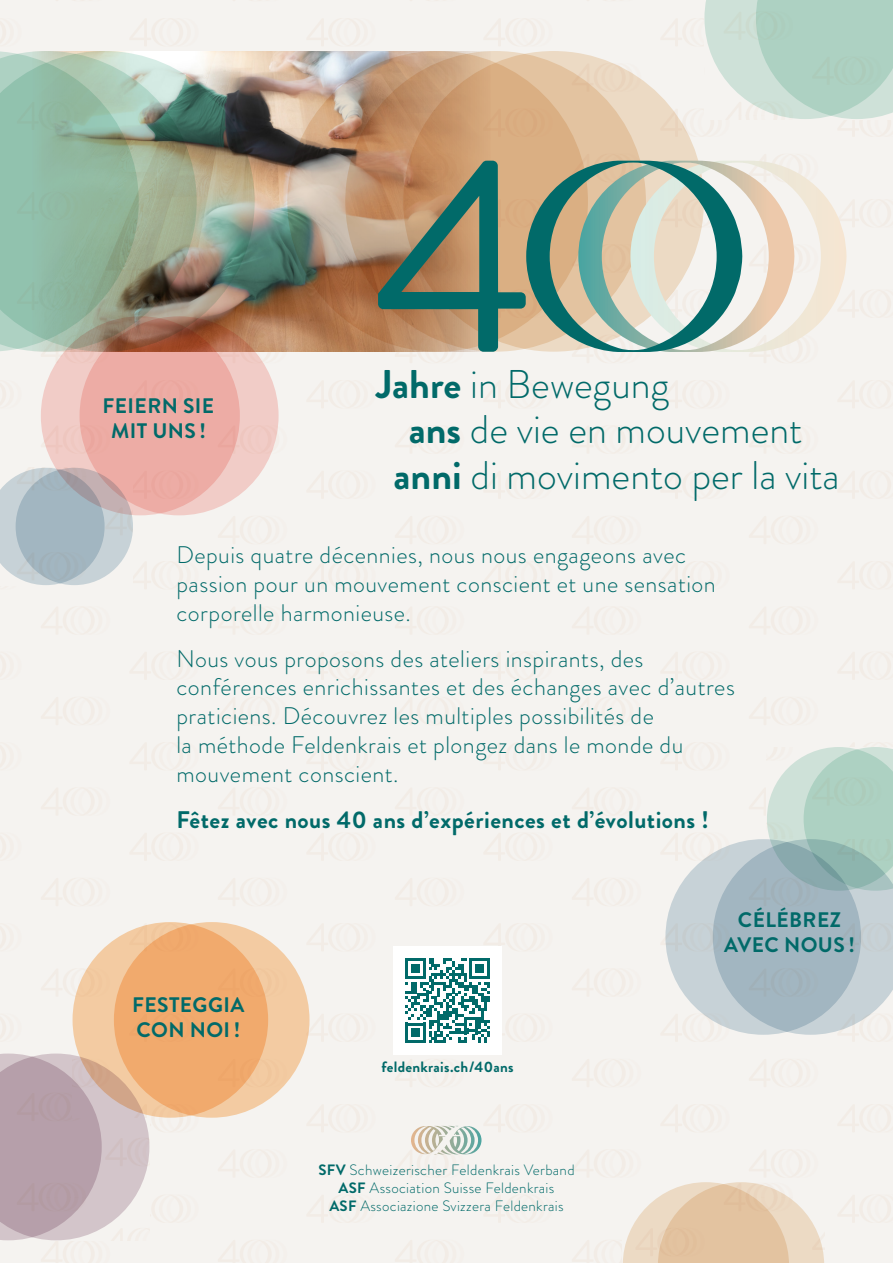
<style>
.page{position:relative;width:893px;height:1263px;background:#f5f3f0}
.page>*{position:absolute;margin:0;border:0;box-sizing:border-box;transform-origin:0 0}
.t1{font:300 40.05px "Brandon Grotesque";color:#016a69}
.t2{font:300 24px/28.8px "Brandon Grotesque";letter-spacing:.02em;color:#016a69}
.t3{font:700 24px "Brandon Grotesque";letter-spacing:.02em;color:#016a69}
.t4{font:700 21px/25.2px "Brandon Grotesque";letter-spacing:.02em;color:#016a69;text-align:center}
.t5{font:300 15px/18px "Brandon Grotesque";letter-spacing:.02em;color:#016a69;text-align:center}
.t6{font:700 15px "Brandon Grotesque";letter-spacing:.02em;color:#016a69}
.s1{font-weight:700}
</style>
<div class="page">
<img style="left:255px;top:51px;width:228px;height:301px">
<img style="left:197px;top:51px;width:58px;height:299px">
<img style="left:139px;top:51px;width:58px;height:267px">
<svg style="left:0;top:51px;width:139px;height:301px;background:#96bba5"></svg>
<div style="left:403px;top:51px;width:301px;height:301px;background:#ecdac4;border-radius:50%"></div>
<div style="left:345px;top:51px;width:301px;height:301px;background:#e3c3a0;border-radius:50%"></div>
<svg style="left:287px;top:51px;width:301px;height:301px;background:#bd9675"></svg>
<svg style="left:0;top:1053px;width:149px;height:187px;background:#c4b1b9"></svg>
<svg style="left:704px;top:0;width:189px;height:119px;background:#bfd9cd"></svg>
<svg style="left:41px;top:316px;width:199px;height:199px;background:#ddbcb3"></svg>
<svg style="left:80px;top:316px;width:199px;height:199px;background:#e3a79e"></svg>
<div style="left:665px;top:839px;width:196px;height:196px;background:#c7d2d7;border-radius:50%"></div>
<svg style="left:0;top:468px;width:105px;height:117px"></svg>
<svg style="left:713px;top:747px;width:180px;height:288px"></svg>
<svg style="left:16px;top:468px;width:117px;height:117px;background:#acb8c0"></svg>
<svg style="left:73px;top:922px;width:195px;height:196px;background:#edc49d"></svg>
<svg style="left:114px;top:922px;width:195px;height:196px;background:#f1b27a"></svg>
<svg style="left:623px;top:1182px;width:201px;height:81px"></svg>
<svg style="left:378px;top:161px;width:468px;height:191px"></svg>
<svg style="left:411px;top:1126px;width:70px;height:28px"></svg>
<div style="left:393px;top:947px;width:109px;height:108px;background:#fff"></div>
<svg style="left:405px;top:958px;width:85px;height:85px"></svg>
<p class="t4" style="left:103px;top:394px;width:113px">FEIERN SIE<br>MIT UNS !</p>
<h1 class="t1" style="left:376px;top:357px;width:295px"><span class="s1">Jahre</span> in Bewegung</h1>
<h1 class="t1" style="left:409px;top:402px;width:395px"><span class="s1">ans</span> de vie en mouvement</h1>
<h1 class="t1" style="left:393px;top:448px;width:448px"><span class="s1">anni</span> di movimento per la vita</h1>
<p class="t2" style="left:176px;top:541px;width:541px">Depuis quatre décennies, nous nous engageons avec passion pour un mouvement conscient et une sensation corporelle harmonieuse.</p>
<p class="t2" style="left:176px;top:644px;width:560px">Nous vous proposons des ateliers inspirants, des conférences enrichissantes et des échanges avec d’autres praticiens. Découvrez les multiples possibilités de<br>la méthode Feldenkrais et plongez dans le monde du mouvement conscient.</p>
<p class="t3" style="left:176px;top:803px;width:534px">Fêtez avec nous 40 ans d’expériences et d’évolutions !</p>
<p class="t4" style="left:132px;top:992px;width:114px;text-align:left">FESTEGGIA<br>CON NOI !</p>
<p class="t6" style="left:381px;top:1056px;width:134px">feldenkrais.ch/40ans</p>
<p class="t5" style="left:318px;top:1161px;width:258px"><span class="s1">SFV</span> Schweizerischer Feldenkrais Verband<br><span class="s1">ASF</span> Association Suisse Feldenkrais<br><span class="s1">ASF</span> Associazione Svizzera Feldenkrais</p>
<p class="t4" style="left:724px;top:907px;width:132px">CÉLÉBREZ<br>AVEC NOUS !</p>
</div>
